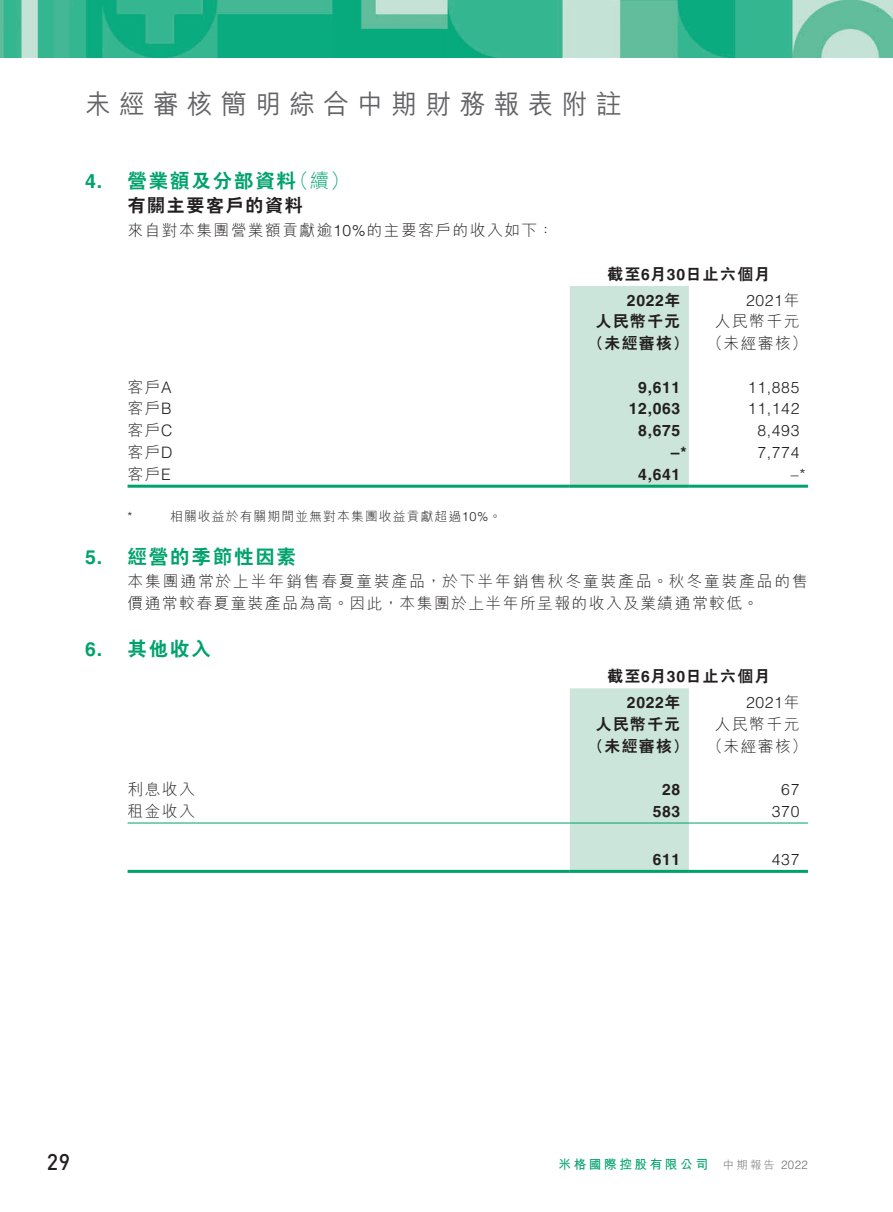
<style>
.page{position:relative;width:893px;height:1212px;background:#fff}
.page>*{position:absolute;margin:0;border:0;box-sizing:border-box;transform-origin:0 0}
.t1{font:500 27px "M Hei HK";letter-spacing:.33em;color:#636366;scale:.95 1}
.t2{font:500 22.5px "DIN Pro";color:#231f20;scale:.95 1}
.t3{font:800 19.5px "C Hei 2 HK";letter-spacing:.09em;color:#00a26c}
.t4{font:700 19.5px "Helvetica LT Std";color:#00a26c}
.t5{font:300 19.5px "M Hei HK";color:#00a26c}
.t6{font:800 18px "C Hei 2 HK";letter-spacing:.09em;color:#231f20}
.t7{font:300 15.75px/21.8px "M Hei HK";letter-spacing:.12em;color:#231f20}
.t8{font:300 15.75px "M Hei HK";letter-spacing:.09em;color:#231f20}
.t9{font:800 15.75px/21.8px "C Hei 2 HK";letter-spacing:.09em;color:#231f20}
.t10{font:300 15.75px "Helvetica LT Std";letter-spacing:.04em;color:#231f20}
.t11{font:700 15.75px "Helvetica LT Std";letter-spacing:.04em;color:#231f20}
.t12{font:300 12.75px "M Hei HK";letter-spacing:.09em;color:#231f20}
.t13{font:700 12.75px "M Hei HK";letter-spacing:.19em;color:#00a26c}
.t14{font:300 12.75px "Helvetica LT Std";color:#231f20}
.t15{font:300 12px "Helvetica LT Std";color:#6c6d70;scale:.95 1}
.t16{font:300 11.25px "M Hei HK";color:#6c6d70}
.s1{font-family:"Helvetica LT Std"}
.s2{font-family:"Helvetica LT Std";font-weight:700}
.s3{font-family:"M Hei HK"}
.s4{font-family:"C Hei 2 HK";font-weight:800}
.s5{font-family:"M Hei HK";font-weight:300}
</style>
<div class="page">
<img style="left:0;top:0;width:893px;height:57px">
<div style="left:570px;top:286px;width:119px;height:199px;background:#cce5da"></div>
<hr style="left:128px;top:485px;width:442px;height:3px;background:#00a26c">
<hr style="left:570px;top:485px;width:119px;height:3px;background:#00a26c">
<hr style="left:689px;top:485px;width:119px;height:3px;background:#00a26c">
<div style="left:570px;top:688px;width:119px;height:182px;background:#cce5da"></div>
<hr style="left:128px;top:823px;width:442px;height:1px;background:#00a26c">
<hr style="left:570px;top:823px;width:119px;height:1px;background:#00a26c">
<hr style="left:689px;top:823px;width:119px;height:1px;background:#00a26c">
<hr style="left:128px;top:870px;width:442px;height:3px;background:#00a26c">
<hr style="left:570px;top:870px;width:119px;height:3px;background:#00a26c">
<hr style="left:689px;top:870px;width:119px;height:3px;background:#00a26c">
<h1 class="t1" style="left:85px;top:84px;width:566px">未經審核簡明綜合中期財務報表附註</h1>
<p class="t4" style="left:85px;top:169px;width:19px">4.</p>
<p class="t4" style="left:85px;top:546px;width:19px">5.</p>
<p class="t4" style="left:85px;top:637px;width:19px">6.</p>
<p class="t3" style="left:128px;top:167px;width:170px">營業額及分部資料</p>
<p class="t5" style="left:290px;top:167px;width:62px">（續(</p>
<p class="t6" style="left:128px;top:193px;width:177px">有關主要客戶的資料</p>
<p class="t8" style="left:128px;top:219px;width:427px">來自對本集團營業額貢獻逾<span class="s1">10%</span>的主要客戶的收入如下：</p>
<p class="t8" style="left:128px;top:376px;width:46px">客戶<span class="s1">A</span></p>
<p class="t8" style="left:128px;top:398px;width:46px">客戶<span class="s1">B</span></p>
<p class="t8" style="left:128px;top:419px;width:46px">客戶<span class="s1">C</span></p>
<p class="t8" style="left:128px;top:441px;width:46px">客戶<span class="s1">D</span></p>
<p class="t8" style="left:128px;top:463px;width:45px">客戶<span class="s1">E</span></p>
<p class="t12" style="left:170px;top:507px;width:333px">相關收益於有關期間並無對本集團收益貢獻超過<span class="s1">10%</span>。</p>
<p class="t14" style="left:128px;top:508px;width:6px">*</p>
<p class="t3" style="left:128px;top:544px;width:170px">經營的季節性因素</p>
<p class="t9" style="left:607px;top:263px;width:164px">截至 月<span class="s2">6 30</span>日止六個月</p>
<p class="t10" style="left:746px;top:290px;width:55px">2021<span class="s3">年</span></p>
<p class="t11" style="left:627px;top:290px;width:55px">2022<span class="s4">年</span></p>
<p class="t9" style="left:588px;top:311px;width:221px;text-indent:8px">人民幣千元<br>（未經審核） <span class="s5">（未經審核(</span></p>
<p class="t10" style="left:748px;top:377px;width:53px">11,885</p>
<p class="t8" style="left:715px;top:311px;width:86px">人民幣千元</p>
<p class="t11" style="left:638px;top:378px;width:44px">9,611</p>
<p class="t11" style="left:629px;top:399px;width:53px">12,063</p>
<p class="t10" style="left:748px;top:399px;width:53px">11,142</p>
<p class="t11" style="left:638px;top:421px;width:44px">8,675</p>
<p class="t10" style="left:757px;top:421px;width:44px">8,493</p>
<p class="t11" style="left:671px;top:443px;width:17px">*–</p>
<p class="t10" style="left:757px;top:442px;width:44px">7,774</p>
<p class="t11" style="left:638px;top:465px;width:44px">4,641</p>
<p class="t10" style="left:791px;top:464px;width:16px">*–</p>
<p class="t7" style="left:128px;top:570px;width:682px">本集團通常於上半年銷售春夏童裝產品，於下半年銷售秋冬童裝產品。秋冬童裝產品的售價通常較春夏童裝產品為高。因此，本集團於上半年所呈報的收入及業績通常較低。</p>
<p class="t3" style="left:128px;top:635px;width:85px">其他收入</p>
<p class="t8" style="left:128px;top:778px;width:69px">利息收入</p>
<p class="t8" style="left:128px;top:800px;width:69px">租金收入</p>
<p class="t9" style="left:607px;top:665px;width:164px">截至 月<span class="s2">6 30</span>日止六個月</p>
<p class="t10" style="left:746px;top:693px;width:55px">2021<span class="s3">年</span></p>
<p class="t11" style="left:627px;top:693px;width:55px">2022<span class="s4">年</span></p>
<p class="t9" style="left:588px;top:713px;width:221px;text-indent:8px">人民幣千元<br>（未經審核） <span class="s5">（未經審核(</span></p>
<p class="t10" style="left:781px;top:780px;width:20px">67</p>
<p class="t8" style="left:715px;top:713px;width:86px">人民幣千元</p>
<p class="t11" style="left:662px;top:780px;width:20px">28</p>
<p class="t11" style="left:653px;top:802px;width:29px">583</p>
<p class="t11" style="left:653px;top:850px;width:29px">611</p>
<p class="t10" style="left:772px;top:801px;width:29px">370</p>
<p class="t10" style="left:772px;top:849px;width:29px">437</p>
<h2 class="t2" style="left:47px;top:1146px;width:26px">29</h2>
<p class="t13" style="left:559px;top:1155px;width:151px">米格國際控股有限公司</p>
<p class="t16" style="left:723px;top:1157px;width:53px">中期報告</p>
<p class="t15" style="left:781px;top:1157px;width:30px">2022</p>
</div>
